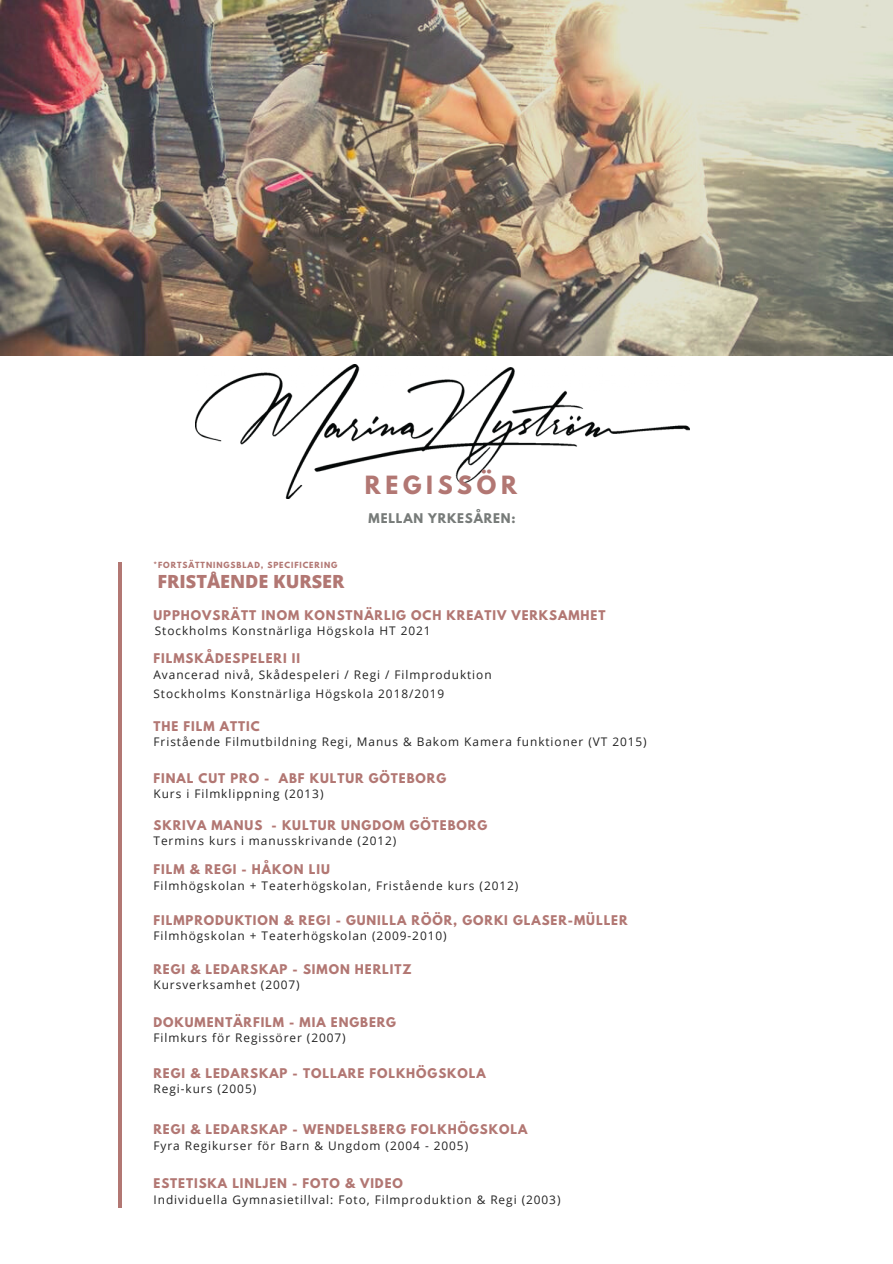
<style>
.page{position:relative;width:893px;height:1264px;background:#fff}
.page>*{position:absolute;margin:0;border:0;box-sizing:border-box;transform-origin:0 0}
.t1{font:700 22.2px "League Spartan";letter-spacing:.21em;color:#b27773}
.t2{font:800 18.15px "Open Sans";color:#b27773}
.t3{font:11.85px "Open Sans";letter-spacing:.08em;color:#222}
.t4{font:700 11.85px "League Spartan";letter-spacing:.08em;color:#b27773}
.t5{font:700 11.85px "League Spartan";letter-spacing:.07em;color:#777b79}
.t6{font:700 7.5px "League Spartan";letter-spacing:.12em;color:#b27773}
</style>
<div class="page">
<img style="left:0;top:0;width:892px;height:355px">
<hr style="left:118px;top:562px;width:3px;height:645px;background:#b27773">
<img style="left:195px;top:364px;width:494px;height:134px">
<p class="t1" style="left:365px;top:473px;width:154px">REGISSÖR</p>
<p class="t5" style="left:368px;top:513px;width:148px">MELLAN YRKESÅREN:</p>
<p class="t6" style="left:153px;top:561px;width:185px">*FORTSÄTTNINGSBLAD, SPECIFICERING</p>
<p class="t4" style="left:153px;top:609px;width:453px">UPPHOVSRÄTT INOM KONSTNÄRLIG OCH KREATIV VERKSAMHET</p>
<p class="t3" style="left:155px;top:622px;width:277px">Stockholms Konstnärliga Högskola HT 2021</p>
<p class="t2" style="left:157px;top:568px;width:188px">FRISTÅENDE KURSER</p>
<p class="t4" style="left:153px;top:652px;width:148px">FILMSKÅDESPELERI II</p>
<p class="t3" style="left:153px;top:666px;width:339px">Avancerad nivå, Skådespeleri / Regi / Filmproduktion</p>
<p class="t3" style="left:153px;top:685px;width:292px">Stockholms Konstnärliga Högskola 2018/2019</p>
<p class="t4" style="left:153px;top:720px;width:107px">THE FILM ATTIC</p>
<p class="t3" style="left:153px;top:733px;width:494px">Fristående Filmutbildning Regi, Manus &amp; Bakom Kamera funktioner (VT 2015)</p>
<p class="t4" style="left:153px;top:772px;width:294px">FINAL CUT PRO - ABF KULTUR GÖTEBORG</p>
<p class="t3" style="left:153px;top:785px;width:171px">Kurs i Filmklippning (2013)</p>
<p class="t4" style="left:153px;top:819px;width:335px">SKRIVA MANUS - KULTUR UNGDOM GÖTEBORG</p>
<p class="t3" style="left:153px;top:832px;width:244px">Termins kurs i manusskrivande (2012)</p>
<p class="t4" style="left:153px;top:863px;width:178px">FILM &amp; REGI - HÅKON LIU</p>
<p class="t3" style="left:153px;top:877px;width:366px">Filmhögskolan + Teaterhögskolan, Fristående kurs (2012)</p>
<p class="t4" style="left:153px;top:914px;width:475px">FILMPRODUKTION &amp; REGI - GUNILLA RÖÖR, GORKI GLASER-MÜLLER</p>
<p class="t3" style="left:153px;top:927px;width:294px">Filmhögskolan + Teaterhögskolan (2009-2010)</p>
<p class="t4" style="left:153px;top:963px;width:259px">REGI &amp; LEDARSKAP - SIMON HERLITZ</p>
<p class="t3" style="left:153px;top:976px;width:148px">Kursverksamhet (2007)</p>
<p class="t4" style="left:153px;top:1016px;width:244px">DOKUMENTÄRFILM - MIA ENGBERG</p>
<p class="t3" style="left:153px;top:1029px;width:194px">Filmkurs för Regissörer (2007)</p>
<p class="t4" style="left:153px;top:1067px;width:334px">REGI &amp; LEDARSKAP - TOLLARE FOLKHÖGSKOLA</p>
<p class="t3" style="left:153px;top:1080px;width:104px">Regi-kurs (2005)</p>
<p class="t4" style="left:153px;top:1123px;width:375px">REGI &amp; LEDARSKAP - WENDELSBERG FOLKHÖGSKOLA</p>
<p class="t3" style="left:153px;top:1136px;width:316px">Fyra Regikurser för Barn &amp; Ungdom (2004 - 2005)</p>
<p class="t4" style="left:153px;top:1177px;width:251px">ESTETISKA LINLJEN - FOTO &amp; VIDEO</p>
<p class="t3" style="left:153px;top:1190px;width:408px">Individuella Gymnasietillval: Foto, Filmproduktion &amp; Regi (2003)</p>
</div>
